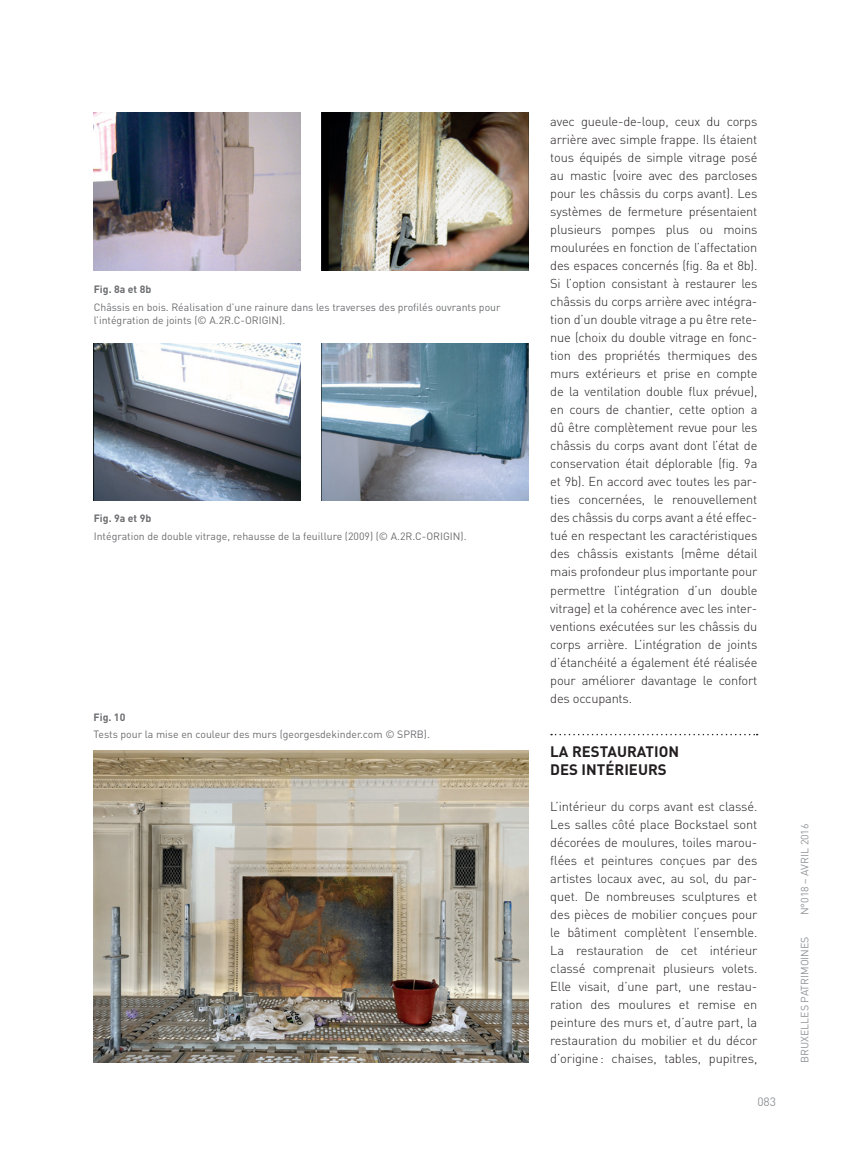
<style>
.page{position:relative;width:851px;height:1149px;background:#fff}
.page>*{position:absolute;margin:0;border:0;box-sizing:border-box;transform-origin:0 0}
.t1{font:700 15px/18px "DIN";color:#231f20}
.t2{font:300 12.9px/18px "DIN";letter-spacing:-.015em;color:#231f20;text-align:justify}
.t3{font:12px "DIN";color:#939598}
.t4{font:10.5px/13.5px "DIN";color:#6c6d70}
.t5{font:10.5px "DIN";color:#939598}
.t6{font:700 10.5px "DIN";color:#6c6d70}
</style>
<div class="page">
<img style="left:94px;top:112px;width:206px;height:158px">
<img style="left:322px;top:112px;width:207px;height:158px">
<img style="left:94px;top:343px;width:206px;height:157px">
<img style="left:322px;top:343px;width:207px;height:157px">
<svg style="left:551px;top:733px;width:206px;height:2px"></svg>
<img style="left:94px;top:750px;width:435px;height:312px">
<p class="t6" style="left:94px;top:282px;width:59px">Fig. 8a et 8b</p>
<p class="t4" style="left:94px;top:300px;width:408px">Châssis en bois. Réalisation d’une rainure dans les traverses des profilés ouvrants pour l’intégration de joints (© A.2R.C-ORIGIN).</p>
<p class="t6" style="left:94px;top:511px;width:59px">Fig. 9a et 9b</p>
<p class="t4" style="left:94px;top:529px;width:374px">Intégration de double vitrage, rehausse de la feuillure (2009) (© A.2R.C-ORIGIN).</p>
<p class="t6" style="left:94px;top:709px;width:33px">Fig. 10</p>
<p class="t4" style="left:94px;top:727px;width:338px">Tests pour la mise en couleur des murs (georgesdekinder.com © SPRB).</p>
<p class="t2" style="left:550px;top:112px;width:208px">avec gueule-de-loup, ceux du corps arrière avec simple frappe. Ils étaient tous équipés de simple vitrage posé au mastic (voire avec des parcloses pour les châssis du corps avant). Les systèmes de fermeture présentaient plusieurs pompes plus ou moins moulurées en fonction de l’affectation des espaces concernés (fig. 8a et 8b).<br>Si l’option consistant à restaurer les châssis du corps arrière avec intégra&shy;tion d’un double vitrage a pu être rete&shy;nue (choix du double vitrage en fonc&shy;tion des propriétés thermiques des murs extérieurs et prise en compte de la ventilation double flux prévue), en cours de chantier, cette option a dû être complètement revue pour les châssis du corps avant dont l’état de conservation était déplorable (fig. 9a et 9b). En accord avec toutes les par&shy;ties concernées, le renouvellement des châssis du corps avant a été effec&shy;tué en respectant les caractéristiques des châssis existants (même détail mais profondeur plus importante pour permettre l’intégration d’un double vitrage) et la cohérence avec les inter&shy;ventions exécutées sur les châssis du corps arrière. L’intégration de joints d’étanchéité a également été réalisée pour améliorer davantage le confort des occupants.</p>
<p class="t1" style="left:550px;top:741px;width:130px">LA RESTAURATION<br>DES INTÉRIEURS</p>
<p class="t2" style="left:550px;top:796px;width:208px">L’intérieur du corps avant est classé.<br>Les salles côté place Bockstael sont décorées de moulures, toiles marou&shy;flées et peintures conçues par des artistes locaux avec, au sol, du par&shy;quet. De nombreuses sculptures et des pièces de mobilier conçues pour le bâtiment complètent l’ensemble.<br>La restauration de cet intérieur classé comprenait plusieurs volets.<br>Elle visait, d’une part, une restau&shy;ration des moulures et remise en peinture des murs et, d’autre part, la restauration du mobilier et du décor d’origine: chaises, tables, pupitres,</p>
<p class="t3" style="left:757px;top:1094px;width:20px">083</p>
<p class="t5" style="left:798px;top:915px;width:93px;rotate:-90deg">N°018 – AVRIL 2016</p>
<p class="t5" style="left:798px;top:1062px;width:128px;rotate:-90deg">BRUXELLES PATRIMOINES</p>
</div>
